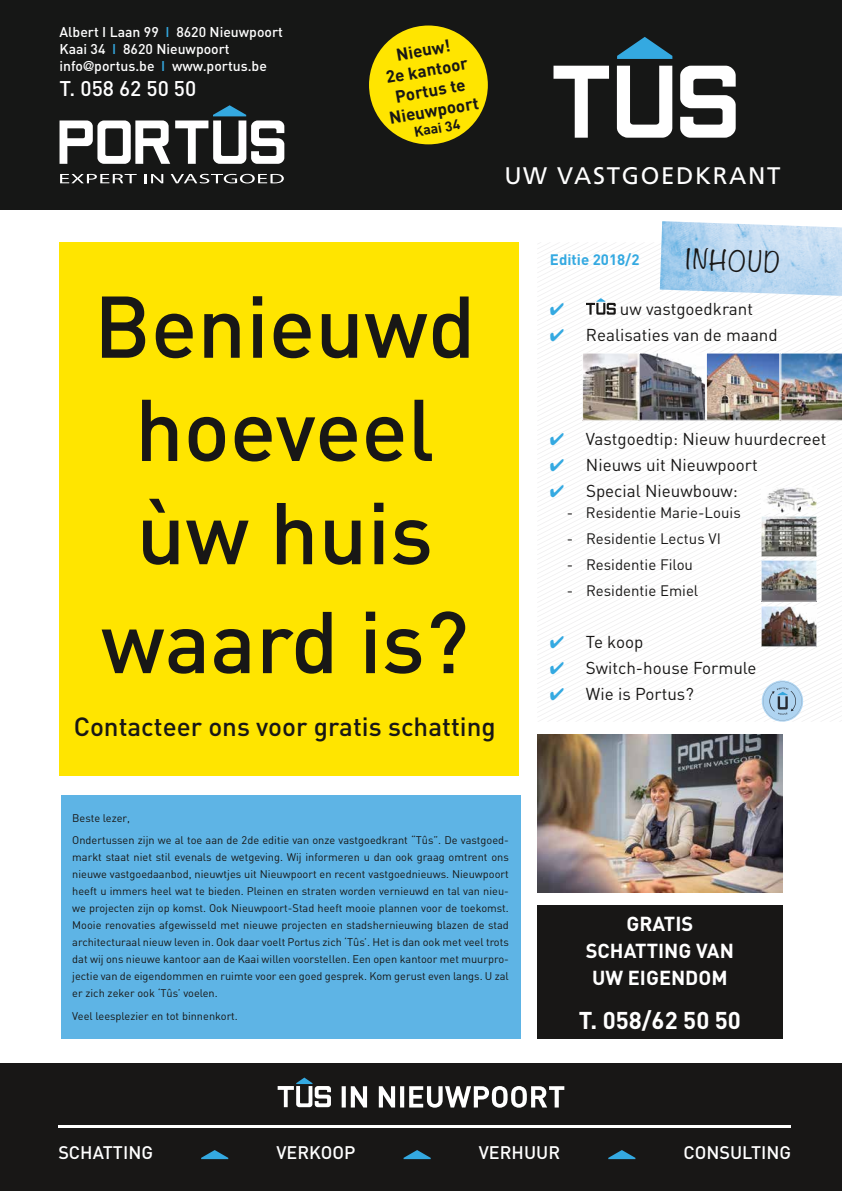
<style>
.page{position:relative;width:842px;height:1191px;background:#fff}
.page>*{position:absolute;margin:0;border:0;box-sizing:border-box;transform-origin:0 0}
.t1{font:500 86px/105.1px "DIN";color:#181716;text-align:center}
.t2{font:500 26px "DIN";color:#181716}
.t3{font:300 25px "Noteworthy";color:#181716}
.t4{font:24px "Frutiger";letter-spacing:.07em;color:#fff}
.t5{font:700 24px "DIN";color:#fff}
.t6{font:500 21px "DIN";color:#fff}
.t7{font:700 20px/27px "DIN";color:#fff;text-align:center}
.t8{font:500 18px "DIN";color:#fff}
.t9{font:17px "DIN";color:#181716}
.t10{font:700 17px/20.4px "DIN";color:#181716;text-align:center}
.t11{font:15px "DIN";color:#181716}
.t12{font:700 15px "DIN";color:#34a9e1}
.t13{font:500 14px/16.8px "DIN";color:#fff}
.t14{font:700 14px "DIN";color:#181716}
.t15{font:11px/17px "DIN";color:#181716}
.s1{color:#34a9e1}
.s2{font-family:"DIN Alternate";font-weight:700}
</style>
<div class="page">
<svg style="left:537px;top:326px;width:305px;height:395px"></svg>
<div style="left:0;top:0;width:842px;height:210px;background:#161716"></div>
<div style="left:60px;top:242px;width:459px;height:534px;background:#ffe500"></div>
<svg style="left:60px;top:174px;width:77px;height:9px"></svg>
<svg style="left:145px;top:174px;width:18px;height:9px"></svg>
<svg style="left:171px;top:174px;width:113px;height:9px"></svg>
<svg style="left:60px;top:105px;width:224px;height:59px"></svg>
<div style="left:0;top:1062px;width:842px;height:129px;background:#181716"></div>
<div style="left:61px;top:794px;width:459px;height:244px;background:#5eb4e5"></div>
<img style="left:537px;top:734px;width:245px;height:159px">
<svg style="left:342px;top:1086px;width:222px;height:21px"></svg>
<svg style="left:278px;top:1077px;width:53px;height:30px"></svg>
<hr style="left:58px;top:1126px;width:733px;height:2px;background:#fff">
<svg style="left:201px;top:1150px;width:27px;height:9px"></svg>
<svg style="left:404px;top:1150px;width:27px;height:9px"></svg>
<svg style="left:608px;top:1150px;width:27px;height:9px"></svg>
<div style="left:537px;top:904px;width:245px;height:134px;background:#181716"></div>
<svg style="left:553px;top:66px;width:56px;height:72px"></svg>
<svg style="left:617px;top:66px;width:55px;height:72px"></svg>
<svg style="left:680px;top:66px;width:56px;height:72px"></svg>
<svg style="left:617px;top:37px;width:55px;height:22px"></svg>
<svg style="left:760px;top:678px;width:45px;height:44px"></svg>
<img style="left:582px;top:352px;width:260px;height:69px">
<img style="left:761px;top:486px;width:56px;height:161px">
<div style="left:369px;top:26px;width:119px;height:118px;background:#ffe500;border-radius:50%"></div>
<svg style="left:537px;top:221px;width:305px;height:105px"></svg>
<p class="t13" style="left:60px;top:23px;width:225px">Albert I Laan 99 <span class="s1">I</span> 8620 Nieuwpoort<br>Kaai 34 <span class="s1">I</span> 8620 Nieuwpoort info<span class="s2">@</span>portus.be <span class="s1">I</span> www.portus.be</p>
<h3 class="t6" style="left:60px;top:75px;width:138px">T. 058 62 50 50</h3>
<h3 class="t10" style="left:377px;top:47px;width:92px;rotate:-10deg">Nieuw!<br>2e kantoor<br>Portus te<br>Nieuwpoort</h3>
<p class="t14" style="left:413px;top:123px;width:47px;rotate:-10deg">Kaai 34</p>
<h3 class="t4" style="left:504px;top:161px;width:278px">UW VASTGOEDKRANT</h3>
<h1 class="t1" style="left:94px;top:271px;width:383px">Benieuwd hoeveel ùw huis waard is?</h1>
<h2 class="t2" style="left:74px;top:709px;width:424px">Contacteer ons voor gratis schatting</h2>
<h3 class="t3" style="left:687px;top:237px;width:95px;rotate:2deg">INHOUD</h3>
<h3 class="t12" style="left:550px;top:250px;width:91px">Editie 2018/2</h3>
<h3 class="t9" style="left:620px;top:298px;width:135px">uw vastgoedkrant</h3>
<h3 class="t9" style="left:550px;top:324px;width:229px"><span class="s1">✔</span> Realisaties van de maand</h3>
<h3 class="t9" style="left:550px;top:428px;width:278px"><span class="s1">✔</span> Vastgoedtip: Nieuw huurdecreet</h3>
<h3 class="t9" style="left:550px;top:454px;width:209px"><span class="s1">✔</span> Nieuws uit Nieuwpoort</h3>
<h3 class="t9" style="left:550px;top:480px;width:189px"><span class="s1">✔</span> Special Nieuwbouw:</h3>
<h3 class="t11" style="left:567px;top:503px;width:175px">- Residentie Marie-Louis</h3>
<h3 class="t11" style="left:567px;top:529px;width:155px">- Residentie Lectus VI</h3>
<h3 class="t11" style="left:567px;top:555px;width:128px">- Residentie Filou</h3>
<h3 class="t11" style="left:567px;top:581px;width:133px">- Residentie Emiel</h3>
<h3 class="t9" style="left:550px;top:631px;width:95px"><span class="s1">✔</span> Te koop</h3>
<h3 class="t9" style="left:550px;top:657px;width:208px"><span class="s1">✔</span> Switch-house Formule</h3>
<h3 class="t9" style="left:550px;top:683px;width:145px"><span class="s1">✔</span> Wie is Portus?</h3>
<p class="t15" style="left:72px;top:806px;width:438px;line-height:22.7px">Beste lezer,<br>Ondertussen zijn we al toe aan de 2de editie van onze vastgoedkrant “Tûs”. De vastgoed-</p>
<p class="t15" style="left:72px;top:848px;width:438px;text-align:justify">markt staat niet stil evenals de wetgeving. Wij informeren u dan ook graag omtrent ons nieuwe vastgoedaanbod, nieuwtjes uit Nieuwpoort en recent vastgoednieuws. Nieuwpoort heeft u immers heel wat te bieden. Pleinen en straten worden vernieuwd en tal van nieu&shy;we projecten zijn op komst. Ook Nieuwpoort-Stad heeft mooie plannen voor de toekomst.<br>Mooie renovaties afgewisseld met nieuwe projecten en stadshernieuwing blazen de stad architecturaal nieuw leven in. Ook daar voelt Portus zich ‘Tûs’. Het is dan ook met veel trots dat wij ons nieuwe kantoor aan de Kaai willen voorstellen. Een open kantoor met muurpro&shy;jectie van de eigendommen en ruimte voor een goed gesprek. Kom gerust even langs. U zal er zich zeker ook ‘Tûs’ voelen.</p>
<p class="t15" style="left:72px;top:1007px;width:167px">Veel leesplezier en tot binnenkort.</p>
<h3 class="t7" style="left:586px;top:909px;width:150px">GRATIS<br>SCHATTING VAN<br>UW EIGENDOM</h3>
<h3 class="t5" style="left:579px;top:1004px;width:164px">T. 058/62 50 50</h3>
<h3 class="t8" style="left:58px;top:1141px;width:96px">SCHATTING</h3>
<h3 class="t8" style="left:276px;top:1141px;width:81px">VERKOOP</h3>
<h3 class="t8" style="left:479px;top:1141px;width:83px">VERHUUR</h3>
<h3 class="t8" style="left:683px;top:1141px;width:109px">CONSULTING</h3>
</div>
